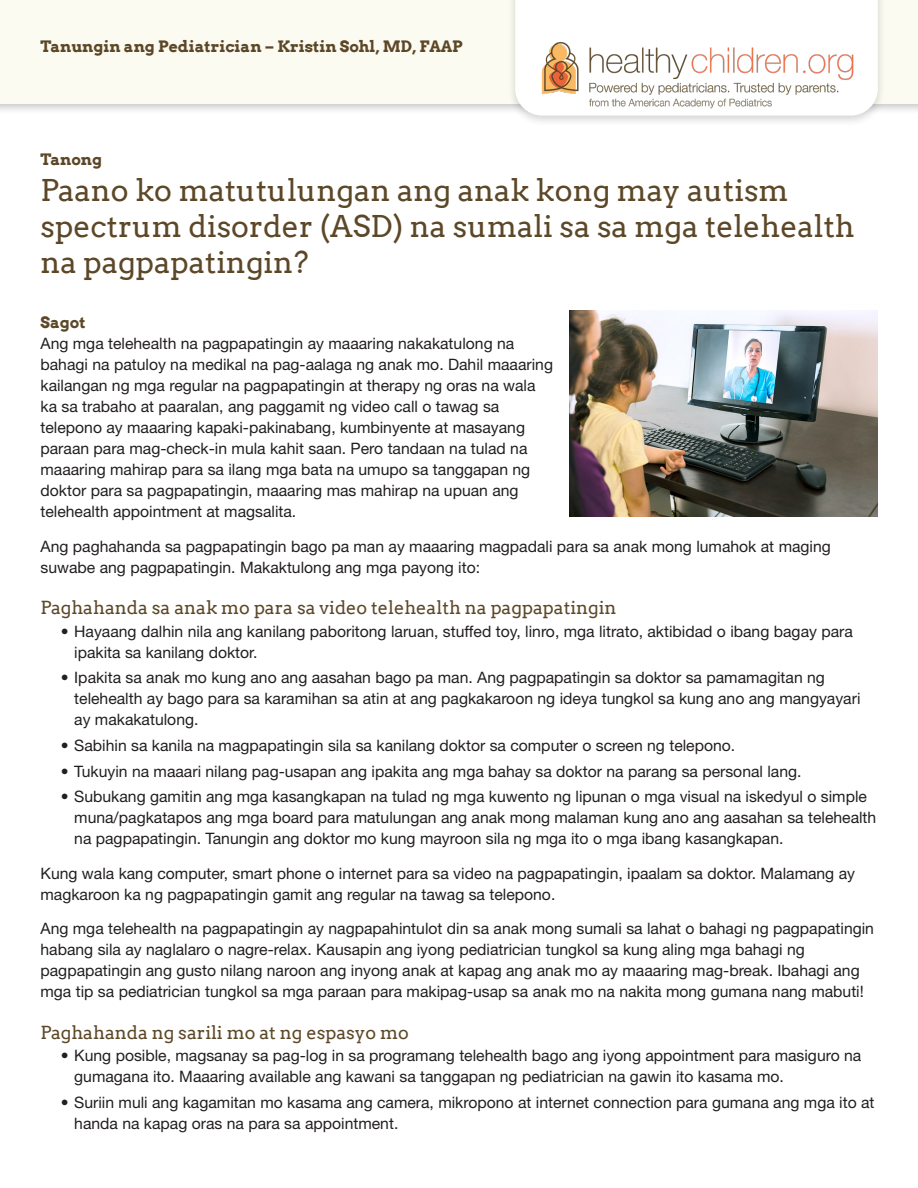
<style>
.page{position:relative;width:918px;height:1188px;background:#fff}
.page>*{position:absolute;margin:0;border:0;box-sizing:border-box;transform-origin:0 0}
.Headline{font:30px/36px "Arvo";color:#5c4727}
.Subhead{font:18px "Arvo";color:#5c4727}
.Body{font:15.75px/21px "Helvetica Neue LT Std";color:#231f20}
.Q_A_tagalog{font:700 15.75px "Arvo";color:#5c4727}
</style>
<div class="page">
<div style="left:0;top:0;width:918px;height:116px;background:#231f20;opacity:.25"></div>
<div style="left:0;top:0;width:918px;height:104px;background:#fcfbf1"></div>
<div style="left:507px;top:0;width:379px;height:128px;background:#231f20;opacity:.2"></div>
<div style="left:515px;top:0;width:363px;height:116px;background:#fff"></div>
<img style="left:530px;top:37px;width:335px;height:76px">
<img style="left:569px;top:310px;width:309px;height:206px">
<p class="Q_A_tagalog" style="left:40px;top:37px;width:424px">Tanungin ang Pediatrician – Kristin Sohl, MD, FAAP</p>
<p class="Q_A_tagalog" style="left:40px;top:150px;width:63px">Tanong</p>
<p class="Headline" style="left:40px;top:173px;width:816px">Paano ko matutulungan ang anak kong may autism spectrum disorder (ASD) na sumali sa sa mga telehealth na pagpapatingin?</p>
<p class="Q_A_tagalog" style="left:40px;top:312px;width:47px">Sagot</p>
<p class="Body" style="left:40px;top:333px;width:514px">Ang mga telehealth na pagpapatingin ay maaaring nakakatulong na bahagi na patuloy na medikal na pag-aalaga ng anak mo. Dahil maaaring kailangan ng mga regular na pagpapatingin at therapy ng oras na wala ka sa trabaho at paaralan, ang paggamit ng video call o tawag sa telepono ay maaaring kapaki-pakinabang, kumbinyente at masayang paraan para mag-check-in mula kahit saan. Pero tandaan na tulad na maaaring mahirap para sa ilang mga bata na umupo sa tanggapan ng doktor para sa pagpapatingin, maaaring mas mahirap na upuan ang telehealth appointment at magsalita.</p>
<p class="Body" style="left:40px;top:535px;width:792px">Ang paghahanda sa pagpapatingin bago pa man ay maaaring magpadali para sa anak mong lumahok at maging suwabe ang pagpapatingin. Makaktulong ang mga payong ito:</p>
<p class="Subhead" style="left:40px;top:597px;width:578px">Paghahanda sa anak mo para sa video telehealth na pagpapatingin</p>
<p class="Body" style="left:74px;top:620px;width:780px;text-indent:-14px">• Hayaang dalhin nila ang kanilang paboritong laruan, stuffed toy, linro, mga litrato, aktibidad o ibang bagay para ipakita sa kanilang doktor.</p>
<p class="Body" style="left:74px;top:667px;width:788px;text-indent:-14px">• Ipakita sa anak mo kung ano ang aasahan bago pa man. Ang pagpapatingin sa doktor sa pamamagitan ng telehealth ay bago para sa karamihan sa atin at ang pagkakaroon ng ideya tungkol sa kung ano ang mangyayari ay makakatulong.</p>
<p class="Body" style="left:61px;top:735px;width:676px">• Sabihin sa kanila na magpapatingin sila sa kanilang doktor sa computer o screen ng telepono.</p>
<p class="Body" style="left:61px;top:760px;width:742px">• Tukuyin na maaari nilang pag-usapan ang ipakita ang mga bahay sa doktor na parang sa personal lang.</p>
<p class="Body" style="left:74px;top:786px;width:804px;text-indent:-14px">• Subukang gamitin ang mga kasangkapan na tulad ng mga kuwento ng lipunan o mga visual na iskedyul o simple muna/pagkatapos ang mga board para matulungan ang anak mong malaman kung ano ang aasahan sa telehealth na pagpapatingin. Tanungin ang doktor mo kung mayroon sila ng mga ito o mga ibang kasangkapan.</p>
<p class="Body" style="left:40px;top:862px;width:816px">Kung wala kang computer, smart phone o internet para sa video na pagpapatingin, ipaalam sa doktor. Malamang ay magkaroon ka ng pagpapatingin gamit ang regular na tawag sa telepono.</p>
<p class="Body" style="left:40px;top:918px;width:835px">Ang mga telehealth na pagpapatingin ay nagpapahintulot din sa anak mong sumali sa lahat o bahagi ng pagpapatingin habang sila ay naglalaro o nagre-relax. Kausapin ang iyong pediatrician tungkol sa kung aling mga bahagi ng pagpapatingin ang gusto nilang naroon ang inyong anak at kapag ang anak mo ay maaaring mag-break. Ibahagi ang mga tip sa pediatrician tungkol sa mga paraan para makipag-usap sa anak mo na nakita mong gumana nang mabuti!</p>
<p class="Subhead" style="left:40px;top:1022px;width:370px">Paghahanda ng sarili mo at ng espasyo mo</p>
<p class="Body" style="left:74px;top:1045px;width:789px;text-indent:-14px">• Kung posible, magsanay sa pag-log in sa programang telehealth bago ang iyong appointment para masiguro na gumagana ito. Maaaring available ang kawani sa tanggapan ng pediatrician na gawin ito kasama mo.</p>
<p class="Body" style="left:74px;top:1092px;width:802px;text-indent:-14px">• Suriin muli ang kagamitan mo kasama ang camera, mikropono at internet connection para gumana ang mga ito at handa na kapag oras na para sa appointment.</p>
</div>
